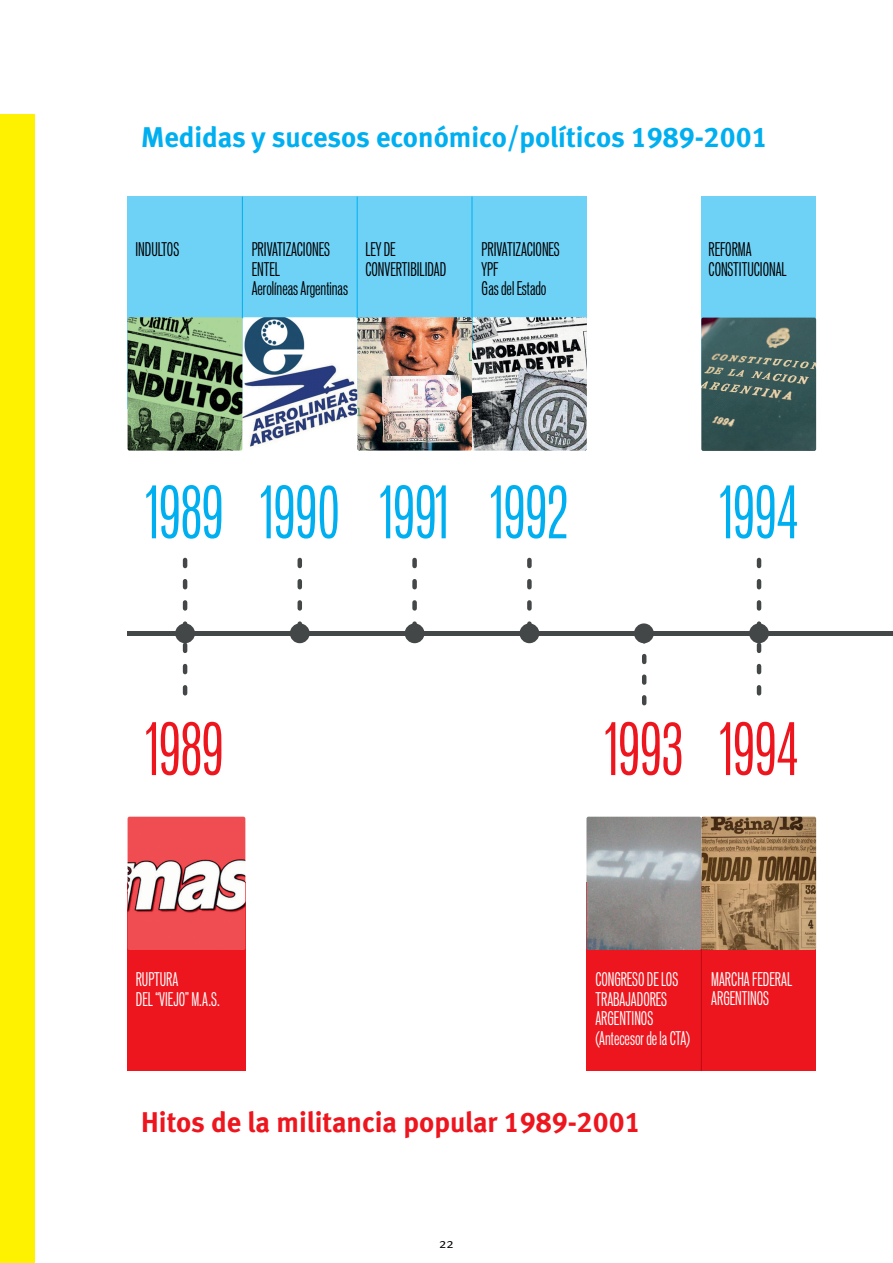
<style>
.page{position:relative;width:893px;height:1263px;background:#fff}
.page>*{position:absolute;margin:0;border:0;box-sizing:border-box;transform-origin:0 0}
.t1{font:extra-condensed 68.7px "Vonnes";color:#00aff0}
.t2{font:extra-condensed 68.7px "Vonnes";color:#ee161e}
.t3{font:28.5px "Meta Bold LF";color:#00aff0}
.t4{font:28.5px "Meta Bold LF";color:#ee161e}
.t5{font:extra-condensed 18px/19.5px "Vonnes";color:#000}
.t6{font:extra-condensed 18px/19.5px "Vonnes";color:#fff}
.t7{font:13.5px "Meta";color:#000}
</style>
<div class="page">
<div style="left:0;top:115px;width:34px;height:1148px;background:#fff200"></div>
<div style="left:128px;top:883px;width:118px;height:188px;background:#ee161e"></div>
<div style="left:586px;top:883px;width:230px;height:188px;background:#ee161e"></div>
<div style="left:128px;top:197px;width:459px;height:212px;background:#6ed1f6"></div>
<div style="left:701px;top:197px;width:115px;height:188px;background:#6ed1f6"></div>
<img style="left:701px;top:318px;width:115px;height:133px">
<img style="left:128px;top:317px;width:459px;height:134px">
<hr style="left:242px;top:197px;width:1px;height:154px;background:#00aff0">
<hr style="left:357px;top:197px;width:1px;height:154px;background:#00aff0">
<hr style="left:472px;top:197px;width:1px;height:154px;background:#00aff0">
<hr style="left:701px;top:917px;width:1px;height:154px;background:#bc0a12">
<svg style="left:183px;top:560px;width:4px;height:136px"></svg>
<svg style="left:298px;top:560px;width:4px;height:63px"></svg>
<svg style="left:412px;top:560px;width:5px;height:63px"></svg>
<svg style="left:527px;top:560px;width:5px;height:63px"></svg>
<svg style="left:642px;top:643px;width:4px;height:63px"></svg>
<svg style="left:757px;top:560px;width:4px;height:136px"></svg>
<hr style="left:128px;top:631px;width:765px;height:4px;background:#444748">
<img style="left:128px;top:817px;width:117px;height:133px">
<img style="left:586px;top:817px;width:230px;height:133px">
<div style="left:175px;top:623px;width:20px;height:20px;background:#444748;border-radius:50%"></div>
<div style="left:290px;top:623px;width:20px;height:20px;background:#444748;border-radius:50%"></div>
<div style="left:405px;top:623px;width:19px;height:20px;background:#444748;border-radius:50%"></div>
<div style="left:519px;top:623px;width:20px;height:20px;background:#444748;border-radius:50%"></div>
<div style="left:634px;top:623px;width:20px;height:20px;background:#444748;border-radius:50%"></div>
<div style="left:749px;top:623px;width:20px;height:20px;background:#444748;border-radius:50%"></div>
<h2 class="t3" style="left:141px;top:120px;width:628px">Medidas y sucesos económico/políticos 1989-2001</h2>
<p class="t5" style="left:135px;top:240px;width:45px">INDULTOS</p>
<p class="t5" style="left:365px;top:240px;width:82px">LEY DE<br>CONVERTIBILIDAD</p>
<p class="t5" style="left:252px;top:240px;width:98px">PRIVATIZACIONES<br>ENTEL<br>Aerolíneas Argentinas</p>
<p class="t5" style="left:482px;top:240px;width:80px">PRIVATIZACIONES<br>YPF<br>Gas del Estado</p>
<p class="t5" style="left:709px;top:240px;width:80px">REFORMA<br>CONSTITUCIONAL</p>
<h1 class="t1" style="left:146px;top:474px;width:423px">1989 1990 1991 1992</h1>
<h1 class="t1" style="left:720px;top:474px;width:79px">1994</h1>
<h1 class="t2" style="left:146px;top:711px;width:79px">1989</h1>
<h1 class="t2" style="left:605px;top:711px;width:194px">1993 1994</h1>
<p class="t6" style="left:136px;top:970px;width:86px">RUPTURA<br>DEL “VIEJO” M.A.S.</p>
<p class="t6" style="left:595px;top:970px;width:96px">CONGRESO DE LOS<br>TRABAJADORES<br>ARGENTINOS (Antecesor de la CTA)</p>
<p class="t6" style="left:711px;top:970px;width:83px">MARCHA FEDERAL<br>ARGENTINOS</p>
<h2 class="t4" style="left:141px;top:1105px;width:501px">Hitos de la militancia popular 1989-2001</h2>
<p class="t7" style="left:439px;top:1235px;width:16px">22</p>
</div>
